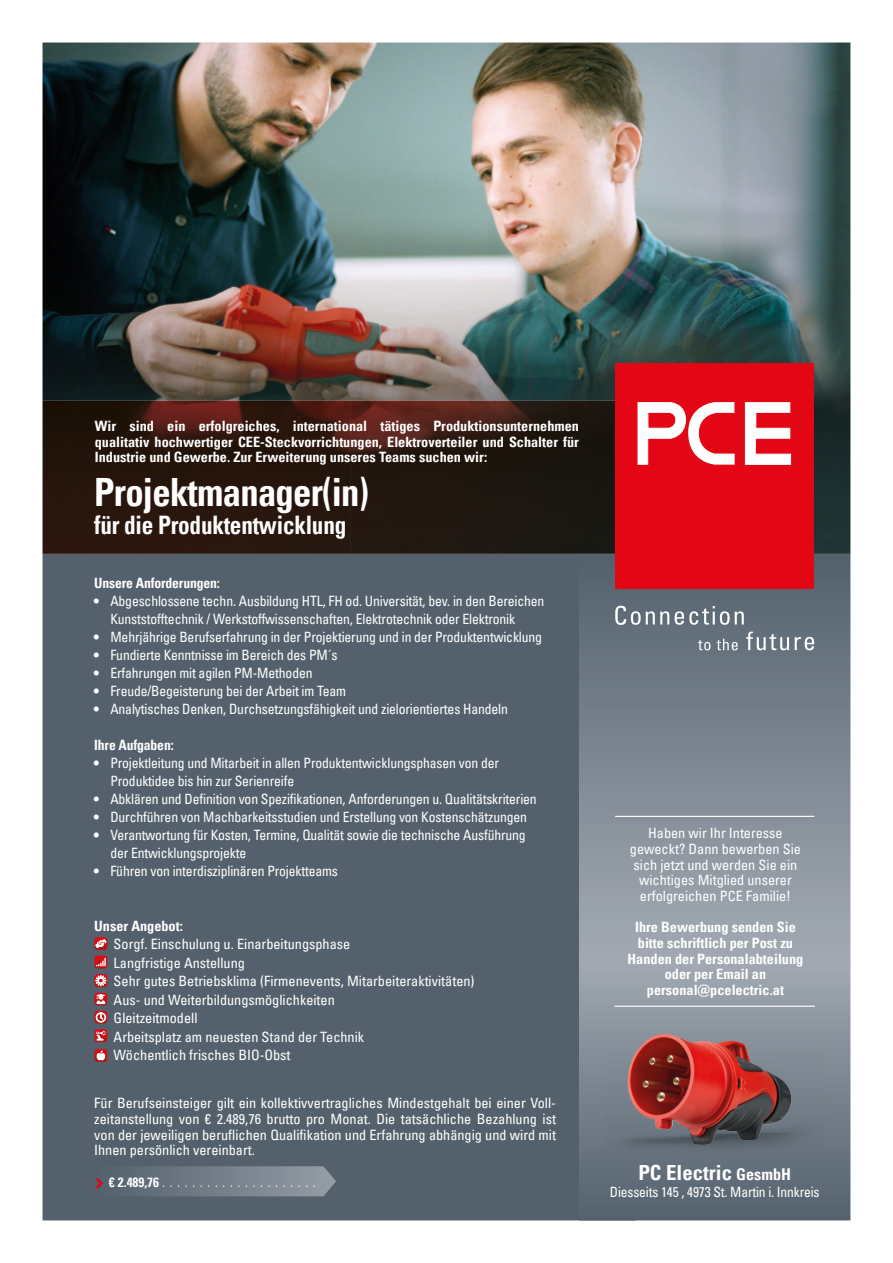
<style>
.page{position:relative;width:893px;height:1263px;background:#fff}
.page>*{position:absolute;margin:0;border:0;box-sizing:border-box;transform-origin:0 0}
.t1{font:700 condensed 39px "Univers LT Pro";letter-spacing:-.02em;color:#fff;scale:.94 1}
.t2{font:700 condensed 25.5px "Univers LT Pro";letter-spacing:-.01em;color:#fff;scale:.91 1}
.t3{font:700 condensed 20.85px "Univers LT Pro";color:#fff}
.t4{font:condensed 14.25px/18px "Univers LT Pro";letter-spacing:-.01em;color:#fff;scale:.96 1}
.t5{font:condensed 14.25px/15.8px "Univers LT Pro";letter-spacing:-.01em;color:#fff;text-align:justify}
.t6{font:700 condensed 14.25px/15.6px "Univers LT Pro";color:#fff;text-align:center}
.t7{font:condensed 14.25px "Univers LT Pro";letter-spacing:-.01em;color:#fff;scale:.95 1}
.t8{font:700 condensed 14.25px "Univers LT Pro";color:#fff;scale:.96 1}
.t9{font:700 condensed 13.35px "Univers LT Pro";color:#fff}
.t10{font:condensed 11.4px "Univers LT Pro";letter-spacing:-.01em;color:#fff;scale:.95 1}
.s1{font-size:16.2px}
</style>
<div class="page">
<img style="left:43px;top:43px;width:807px;height:511px">
<img style="left:43px;top:401px;width:307px;height:153px">
<img style="left:350px;top:401px;width:265px;height:153px">
<div style="left:43px;top:554px;width:536px;height:666px;background:#54616c"></div>
<svg style="left:579px;top:554px;width:271px;height:666px;background:#7e8792"></svg>
<hr style="left:615px;top:816px;width:199px;height:1px;background:#fff">
<hr style="left:614px;top:1006px;width:201px;height:1px;background:#fff">
<img style="left:605px;top:1028px;width:219px;height:128px">
<img style="left:626px;top:1034px;width:166px;height:111px">
<svg style="left:94px;top:937px;width:13px;height:13px"></svg>
<svg style="left:94px;top:974px;width:13px;height:13px"></svg>
<svg style="left:94px;top:993px;width:13px;height:12px"></svg>
<svg style="left:94px;top:1049px;width:13px;height:13px"></svg>
<svg style="left:94px;top:1011px;width:13px;height:31px"></svg>
<svg style="left:94px;top:956px;width:13px;height:12px"></svg>
<div style="left:615px;top:364px;width:199px;height:224px;background:#e30614"></div>
<svg style="left:615px;top:606px;width:129px;height:19px;background:#858f97"></svg>
<svg style="left:746px;top:632px;width:68px;height:18px"></svg>
<svg style="left:698px;top:639px;width:40px;height:11px"></svg>
<svg style="left:745px;top:402px;width:46px;height:63px"></svg>
<svg style="left:637px;top:402px;width:98px;height:63px"></svg>
<svg style="left:94px;top:1166px;width:242px;height:30px;background:#727c87"></svg>
<p class="t6" style="left:95px;top:418px;width:486px;text-align:justify">Wir sind ein erfolgreiches, international tätiges Produktionsunternehmen qualitativ hochwertiger CEE-Steckvorrichtungen, Elektroverteiler und Schalter für Industrie und Gewerbe. Zur Erweiterung unseres Teams suchen wir:</p>
<h1 class="t1" style="left:94px;top:468px;width:294px">Projektmanager(in)</h1>
<h2 class="t2" style="left:94px;top:510px;width:278px">für die Produktentwicklung</h2>
<p class="t8" style="left:94px;top:574px;width:132px">Unsere Anforderungen:</p>
<p class="t4" style="left:110px;top:591px;width:454px;text-indent:-16px">• Abgeschlossene techn. Ausbildung HTL, FH od. Universität, bev. in den Bereichen<br>Kunststofftechnik / Werkstoffwissenschaften, Elektrotechnik oder Elektronik</p>
<p class="t4" style="left:94px;top:627px;width:468px">• Mehrjährige Berufserfahrung in der Projektierung und in der Produktentwicklung</p>
<p class="t4" style="left:94px;top:645px;width:255px">• Fundierte Kenntnisse im Bereich des PM´s</p>
<p class="t4" style="left:94px;top:663px;width:229px">• Erfahrungen mit agilen PM-Methoden</p>
<p class="t4" style="left:94px;top:681px;width:264px">• Freude/Begeisterung bei der Arbeit im Team</p>
<p class="t4" style="left:94px;top:699px;width:432px">• Analytisches Denken, Durchsetzungsfähigkeit und zielorientiertes Handeln</p>
<p class="t8" style="left:94px;top:736px;width:84px">Ihre Aufgaben:</p>
<p class="t4" style="left:110px;top:753px;width:406px;text-indent:-16px">• Projektleitung und Mitarbeit in allen Produktentwicklungsphasen von der<br>Produktidee bis hin zur Serienreife</p>
<p class="t4" style="left:94px;top:789px;width:462px">• Abklären und Definition von Spezifikationen, Anforderungen u. Qualitätskriterien</p>
<p class="t4" style="left:94px;top:807px;width:452px">• Durchführen von Machbarkeitsstudien und Erstellung von Kostenschätzungen</p>
<p class="t4" style="left:110px;top:825px;width:434px;text-indent:-16px">• Verantwortung für Kosten, Termine, Qualität sowie die technische Ausführung der Entwicklungsprojekte</p>
<p class="t4" style="left:94px;top:861px;width:255px">• Führen von interdisziplinären Projektteams</p>
<p class="t6" style="left:94px;top:917px;width:90px">Unser Angebot:</p>
<p class="t5" style="left:114px;top:936px;width:238px">Sorgf. Einschulung u. Einarbeitungsphase</p>
<p class="t5" style="left:97px;top:954px;width:149px">• Langfristige Anstellung</p>
<p class="t5" style="left:97px;top:973px;width:379px">• Sehr gutes Betriebsklima (Firmenevents, Mitarbeiteraktivitäten)</p>
<p class="t5" style="left:97px;top:991px;width:239px">• Aus- und Weiterbildungsmöglichkeiten</p>
<p class="t5" style="left:97px;top:1010px;width:102px">• Gleitzeitmodell</p>
<p class="t5" style="left:97px;top:1028px;width:268px">• Arbeitsplatz am neuesten Stand der Technik</p>
<p class="t5" style="left:97px;top:1047px;width:195px">• Wöchentlich frisches BIO-Obst</p>
<p class="t5" style="left:94px;top:1095px;width:463px">Für Berufseinsteiger gilt ein kollektivvertragliches Mindestgehalt bei einer Voll&shy;zeitanstellung von € 2.489,76 brutto pro Monat. Die tatsächliche Bezahlung ist von der jeweiligen beruflichen Qualifikation und Erfahrung abhängig und wird mit Ihnen persönlich vereinbart.</p>
<p class="t9" style="left:109px;top:1174px;width:52px">€ 2.489,76</p>
<p class="t5" style="left:630px;top:825px;width:172px;text-align:center">Haben wir Ihr Interesse geweckt? Dann bewerben Sie sich jetzt und werden Sie ein wichtiges Mitglied unserer erfolgreichen PCE Familie!</p>
<p class="t6" style="left:628px;top:919px;width:177px">Ihre Bewerbung senden Sie bitte schriftlich per Post zu<br>Handen der Personalabteilung oder per Email an personal@pcelectric.at</p>
<h3 class="t3" style="left:638px;top:1160px;width:154px">PC Electric <span class="s1">GesmbH</span></h3>
<p class="t7" style="left:610px;top:1182px;width:222px">Diesseits 145 , 4973 St. Martin i. Innkreis</p>
<p class="t10" style="left:631px;top:1185px;width:178px">Diesseits 145 , 4973 St. Martin i. Innkreis</p>
</div>
